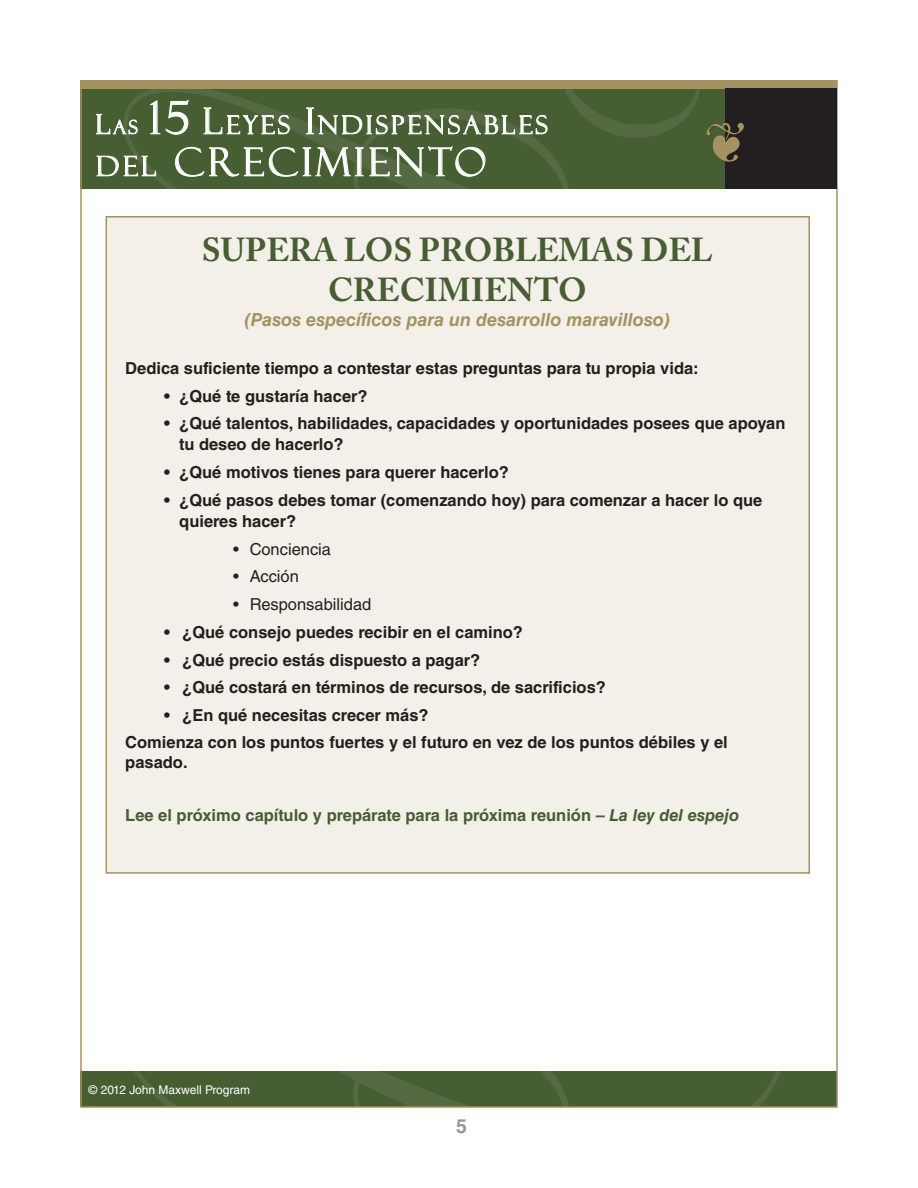
<style>
.page{position:relative;width:918px;height:1188px;background:#fff}
.page>*{position:absolute;margin:0;border:0;box-sizing:border-box;transform-origin:0 0}
.t1{font:39px "Felix Titling MT Std";letter-spacing:.1em;color:#fff}
.t2{font:700 33px/39.6px "Adobe Caslon";color:#475d32;text-align:center}
.t3{font:25.2px "Felix Titling MT Std";letter-spacing:.13em;color:#fff}
.t4{font:700 19.5px "Helvetica LT Std";color:#939598}
.t5{font:18.9px "Felix Titling MT Std";color:#fff}
.t6{font:italic 700 18px "Helvetica LT Std";color:#a49261}
.Single_Indent{font:700 16.5px/21px "Helvetica LT Std";color:#231f20}
.TEXT{font:700 16.5px/19.8px "Helvetica LT Std";color:#231f20}
.TEXT-2{font:700 16.5px "Helvetica LT Std";color:#475d32}
.Bullet_Indent{font:16.5px "Helvetica LT Std";color:#231f20}
.t7{font:12px "Helvetica LT Std";color:#fff}
.s1{font-size:45px}
.s2{font-size:36px}
.s3{font-size:27.3px}
.s4{font-size:27px}
.s5{font-style:italic}
</style>
<div class="page">
<div style="left:80px;top:1071px;width:757px;height:36px;background:#475d32"></div>
<img style="left:134px;top:1071px;width:647px;height:34px">
<div style="left:80px;top:80px;width:757px;height:109px;background:#475d32"></div>
<img style="left:125px;top:89px;width:575px;height:100px">
<div style="left:80px;top:80px;width:757px;height:9px;background:#a49261"></div>
<div style="left:725px;top:89px;width:112px;height:100px;background:#231f20"></div>
<div style="left:707px;top:123px;width:38px;height:40px;background:#231f20;opacity:.75"></div>
<svg style="left:96px;top:114px;width:42px;height:23px"></svg>
<svg style="left:150px;top:100px;width:39px;height:35px"></svg>
<svg style="left:203px;top:107px;width:87px;height:28px"></svg>
<svg style="left:306px;top:107px;width:242px;height:29px"></svg>
<svg style="left:96px;top:155px;width:60px;height:22px"></svg>
<svg style="left:175px;top:146px;width:311px;height:32px"></svg>
<div style="left:106px;top:216px;width:704px;height:658px;background:#f3f0e9;border:2px solid #a49261"></div>
<svg style="left:707px;top:123px;width:37px;height:39px"></svg>
<h3 class="t3" style="left:149px;top:110px;width:400px"><span class="s1">15</span> <span class="s2">L</span>EYES <span class="s2">I</span>NDISPENSABLES</h3>
<h1 class="t1" style="left:96px;top:140px;width:392px"><span class="s3">DEL</span> CRECIMIENTO</h1>
<p class="t5" style="left:96px;top:116px;width:43px"><span class="s4">L</span>AS</p>
<p class="t2" style="left:202px;top:230px;width:512px">SUPERA LOS PROBLEMAS DEL<br>CRECIMIENTO</p>
<p class="t6" style="left:244px;top:309px;width:428px">(Pasos específicos para un desarrollo maravilloso)</p>
<p class="Single_Indent" style="left:125px;top:357px;width:575px">Dedica suficiente tiempo a contestar estas preguntas para tu propia vida:</p>
<p class="Single_Indent" style="left:164px;top:385px;width:205px">• ¿Qué te gustaría hacer?</p>
<p class="Single_Indent" style="left:179px;top:413px;width:608px;text-indent:-15px">• ¿Qué talentos, habilidades, capacidades y oportunidades posees que apoyan tu deseo de hacerlo?</p>
<p class="Single_Indent" style="left:164px;top:462px;width:346px">• ¿Qué motivos tienes para querer hacerlo?</p>
<p class="Single_Indent" style="left:179px;top:489px;width:585px;text-indent:-15px">• ¿Qué pasos debes tomar (comenzando hoy) para comenzar a hacer lo que quieres hacer?</p>
<p class="Bullet_Indent" style="left:233px;top:539px;width:99px">• Conciencia</p>
<p class="Bullet_Indent" style="left:233px;top:567px;width:67px">• Acción</p>
<p class="Bullet_Indent" style="left:233px;top:595px;width:140px">• Responsabilidad</p>
<p class="Single_Indent" style="left:164px;top:621px;width:360px">• ¿Qué consejo puedes recibir en el camino?</p>
<p class="Single_Indent" style="left:164px;top:649px;width:318px">• ¿Qué precio estás dispuesto a pagar?</p>
<p class="Single_Indent" style="left:164px;top:677px;width:443px">• ¿Qué costará en términos de recursos, de sacrificios?</p>
<p class="Single_Indent" style="left:164px;top:705px;width:266px">• ¿En qué necesitas crecer más?</p>
<p class="TEXT" style="left:125px;top:732px;width:604px">Comienza con los puntos fuertes y el futuro en vez de los puntos débiles y el pasado.</p>
<p class="TEXT-2" style="left:125px;top:805px;width:615px">Lee el próximo capítulo y prepárate para la próxima reunión – <span class="s5">La ley del espejo</span></p>
<p class="t7" style="left:89px;top:1083px;width:163px">© 2012 John Maxwell Program</p>
<p class="t4" style="left:456px;top:1114px;width:12px">5</p>
</div>
